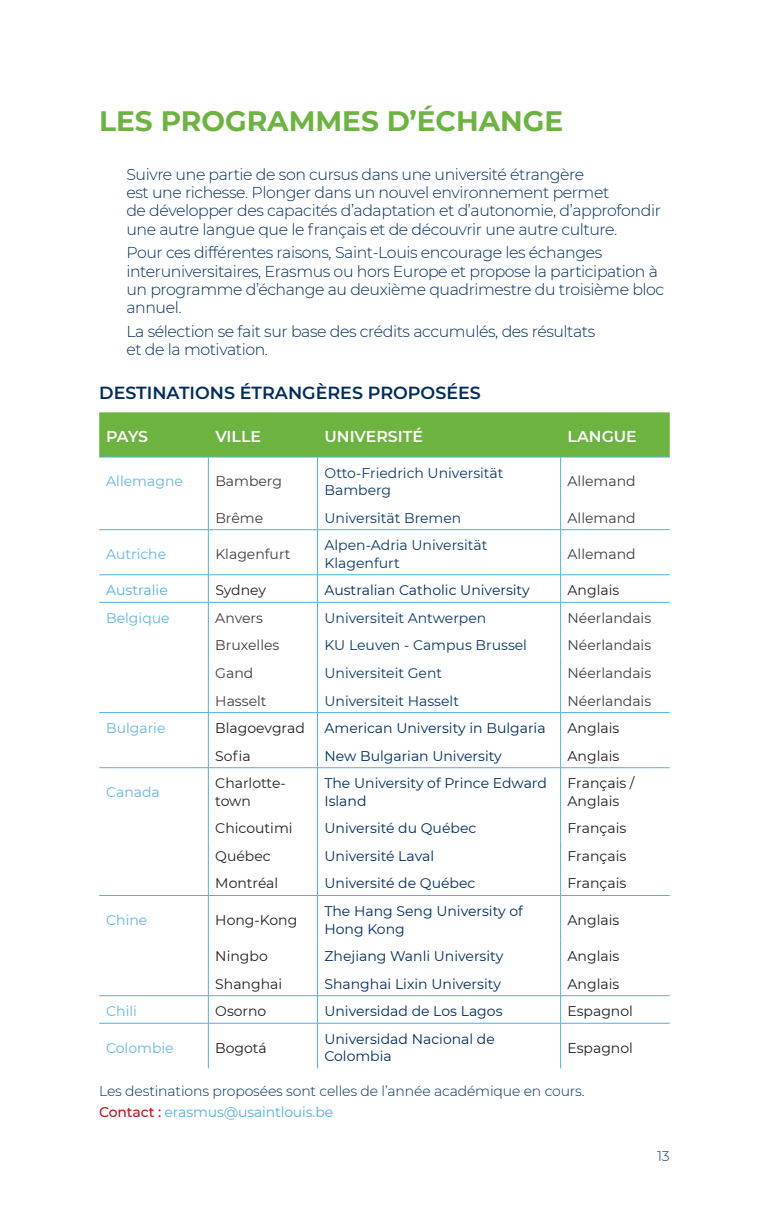
<style>
.page{position:relative;width:769px;height:1216px;background:#fff}
.page>*{position:absolute;margin:0;border:0;box-sizing:border-box;transform-origin:0 0}
.t1{font:700 28px "Montserrat";color:#6cb43f}
.t2{font:600 17.5px "Montserrat";color:#002c62}
.t3{font:300 15.75px/18.4px "Montserrat";letter-spacing:-.025em;color:#002c62}
.t4{font:600 15.75px "Montserrat";color:#fff}
.t5{font:14px/17.5px "Montserrat";color:#002c62}
.t6{font:14px/17.5px "Montserrat";color:#231f20}
.t7{font:14px/17.5px "Montserrat";color:#0a396d}
.t8{font:14px "Montserrat";color:#3e3e3f}
.t9{font:300 14px/20.7px "Montserrat";letter-spacing:-.01em;color:#002c62}
.t10{font:14px "Montserrat";color:#62b7e7}
.t11{font:14px "Montserrat";color:#4fb1e4}
.t12{font:300 14px "Montserrat";color:#0a396d}
.s1{font-weight:500;color:#c4121a}
.s2{font-weight:400;color:#4fb1e4}
</style>
<div class="page">
<div style="left:99px;top:412px;width:571px;height:44px;background:#6cb43f"></div>
<hr style="left:99px;top:456px;width:109px;height:1px;background:#4fb1e4">
<hr style="left:208px;top:456px;width:109px;height:1px;background:#4fb1e4">
<hr style="left:208px;top:457px;width:1px;height:45px;background:#4fb1e4">
<hr style="left:317px;top:456px;width:244px;height:1px;background:#4fb1e4">
<hr style="left:317px;top:457px;width:1px;height:45px;background:#4fb1e4">
<hr style="left:561px;top:456px;width:109px;height:1px;background:#4fb1e4">
<hr style="left:560px;top:457px;width:1px;height:45px;background:#4fb1e4">
<svg style="left:208px;top:502px;width:1px;height:27px"></svg>
<svg style="left:317px;top:502px;width:1px;height:27px"></svg>
<svg style="left:560px;top:502px;width:1px;height:27px"></svg>
<hr style="left:99px;top:529px;width:109px;height:1px;background:#4fb1e4">
<hr style="left:208px;top:529px;width:109px;height:1px;background:#4fb1e4">
<hr style="left:208px;top:530px;width:1px;height:44px;background:#4fb1e4">
<hr style="left:317px;top:529px;width:244px;height:1px;background:#4fb1e4">
<hr style="left:317px;top:530px;width:1px;height:44px;background:#4fb1e4">
<hr style="left:561px;top:529px;width:109px;height:1px;background:#4fb1e4">
<hr style="left:560px;top:530px;width:1px;height:44px;background:#4fb1e4">
<hr style="left:99px;top:574px;width:109px;height:1px;background:#4fb1e4">
<hr style="left:208px;top:574px;width:109px;height:1px;background:#4fb1e4">
<hr style="left:317px;top:574px;width:244px;height:1px;background:#4fb1e4">
<hr style="left:561px;top:574px;width:109px;height:1px;background:#4fb1e4">
<hr style="left:99px;top:602px;width:109px;height:1px;background:#4fb1e4">
<hr style="left:208px;top:602px;width:109px;height:1px;background:#4fb1e4">
<hr style="left:317px;top:602px;width:244px;height:1px;background:#4fb1e4">
<hr style="left:561px;top:602px;width:109px;height:1px;background:#4fb1e4">
<hr style="left:99px;top:712px;width:109px;height:1px;background:#4fb1e4">
<hr style="left:208px;top:712px;width:109px;height:1px;background:#4fb1e4">
<hr style="left:317px;top:712px;width:244px;height:1px;background:#4fb1e4">
<hr style="left:561px;top:712px;width:109px;height:1px;background:#4fb1e4">
<svg style="left:208px;top:575px;width:1px;height:192px"></svg>
<svg style="left:317px;top:575px;width:1px;height:192px"></svg>
<svg style="left:560px;top:575px;width:1px;height:192px"></svg>
<hr style="left:99px;top:767px;width:109px;height:1px;background:#4fb1e4">
<hr style="left:208px;top:767px;width:109px;height:1px;background:#4fb1e4">
<hr style="left:208px;top:768px;width:1px;height:44px;background:#4fb1e4">
<hr style="left:317px;top:767px;width:244px;height:1px;background:#4fb1e4">
<hr style="left:317px;top:768px;width:1px;height:44px;background:#4fb1e4">
<hr style="left:561px;top:767px;width:109px;height:1px;background:#4fb1e4">
<hr style="left:560px;top:768px;width:1px;height:44px;background:#4fb1e4">
<svg style="left:208px;top:812px;width:1px;height:83px"></svg>
<svg style="left:317px;top:812px;width:1px;height:83px"></svg>
<svg style="left:560px;top:812px;width:1px;height:83px"></svg>
<hr style="left:99px;top:895px;width:109px;height:1px;background:#4fb1e4">
<hr style="left:208px;top:895px;width:109px;height:1px;background:#4fb1e4">
<hr style="left:208px;top:895px;width:1px;height:45px;background:#4fb1e4">
<hr style="left:317px;top:895px;width:244px;height:1px;background:#4fb1e4">
<hr style="left:317px;top:895px;width:1px;height:45px;background:#4fb1e4">
<hr style="left:561px;top:895px;width:109px;height:1px;background:#4fb1e4">
<hr style="left:560px;top:895px;width:1px;height:45px;background:#4fb1e4">
<hr style="left:99px;top:995px;width:109px;height:1px;background:#4fb1e4">
<hr style="left:208px;top:995px;width:109px;height:1px;background:#4fb1e4">
<svg style="left:208px;top:940px;width:1px;height:82px"></svg>
<hr style="left:317px;top:995px;width:244px;height:1px;background:#4fb1e4">
<svg style="left:317px;top:940px;width:1px;height:82px"></svg>
<hr style="left:561px;top:995px;width:109px;height:1px;background:#4fb1e4">
<svg style="left:560px;top:940px;width:1px;height:82px"></svg>
<hr style="left:208px;top:1023px;width:1px;height:45px;background:#4fb1e4">
<hr style="left:317px;top:1023px;width:1px;height:45px;background:#4fb1e4">
<hr style="left:560px;top:1023px;width:1px;height:45px;background:#4fb1e4">
<hr style="left:99px;top:1022px;width:109px;height:1px;background:#4fb1e4">
<hr style="left:208px;top:1022px;width:109px;height:1px;background:#4fb1e4">
<hr style="left:317px;top:1022px;width:244px;height:1px;background:#4fb1e4">
<hr style="left:561px;top:1022px;width:109px;height:1px;background:#4fb1e4">
<h1 class="t1" style="left:99px;top:101px;width:465px">LES PROGRAMMES D’ÉCHANGE</h1>
<p class="t3" style="left:126px;top:164px;width:536px">Suivre une partie de son cursus dans une université étrangère<br>est une richesse. Plonger dans un nouvel environnement permet<br>de développer des capacités d’adaptation et d’autonomie, d’approfondir une autre langue que le français et de découvrir une autre culture.</p>
<p class="t3" style="left:126px;top:243px;width:539px">Pour ces différentes raisons, Saint-Louis encourage les échanges interuniversitaires, Erasmus ou hors Europe et propose la participation à un programme d’échange au deuxième quadrimestre du troisième bloc annuel.</p>
<p class="t3" style="left:126px;top:321px;width:470px">La sélection se fait sur base des crédits accumulés, des résultats et de la motivation.</p>
<p class="t2" style="left:99px;top:380px;width:383px">DESTINATIONS ÉTRANGÈRES PROPOSÉES</p>
<p class="t4" style="left:106px;top:425px;width:43px">PAYS</p>
<p class="t4" style="left:215px;top:425px;width:47px">VILLE</p>
<p class="t4" style="left:324px;top:425px;width:100px">UNIVERSITÉ</p>
<p class="t4" style="left:568px;top:425px;width:71px">LANGUE</p>
<p class="t10" style="left:106px;top:471px;width:78px">Allemagne</p>
<p class="t8" style="left:215px;top:471px;width:68px">Bamberg</p>
<p class="t7" style="left:324px;top:463px;width:181px">Otto-Friedrich Universität<br>Bamberg</p>
<p class="t8" style="left:568px;top:471px;width:70px">Allemand</p>
<p class="t8" style="left:215px;top:508px;width:49px">Brême</p>
<p class="t7" style="left:324px;top:508px;width:138px">Universität Bremen</p>
<p class="t8" style="left:568px;top:508px;width:70px">Allemand</p>
<p class="t10" style="left:106px;top:544px;width:62px">Autriche</p>
<p class="t8" style="left:215px;top:544px;width:77px">Klagenfurt</p>
<p class="t7" style="left:324px;top:536px;width:164px">Alpen-Adria Universität<br>Klagenfurt</p>
<p class="t8" style="left:568px;top:544px;width:70px">Allemand</p>
<p class="t11" style="left:106px;top:580px;width:63px">Australie</p>
<p class="t6" style="left:215px;top:581px;width:52px">Sydney</p>
<p class="t5" style="left:324px;top:581px;width:207px">Australian Catholic University</p>
<p class="t6" style="left:568px;top:581px;width:53px">Anglais</p>
<p class="t10" style="left:106px;top:608px;width:65px">Belgique</p>
<p class="t8" style="left:215px;top:608px;width:49px">Anvers</p>
<p class="t7" style="left:324px;top:608px;width:163px">Universiteit Antwerpen</p>
<p class="t8" style="left:567px;top:608px;width:85px">Néerlandais</p>
<p class="t8" style="left:215px;top:636px;width:66px">Bruxelles</p>
<p class="t7" style="left:324px;top:636px;width:204px">KU Leuven - Campus Brussel</p>
<p class="t8" style="left:567px;top:636px;width:85px">Néerlandais</p>
<p class="t8" style="left:215px;top:663px;width:40px">Gand</p>
<p class="t7" style="left:324px;top:663px;width:119px">Universiteit Gent</p>
<p class="t8" style="left:567px;top:663px;width:85px">Néerlandais</p>
<p class="t8" style="left:215px;top:691px;width:53px">Hasselt</p>
<p class="t7" style="left:324px;top:691px;width:136px">Universiteit Hasselt</p>
<p class="t8" style="left:567px;top:691px;width:85px">Néerlandais</p>
<p class="t10" style="left:106px;top:718px;width:61px">Bulgarie</p>
<p class="t6" style="left:215px;top:719px;width:91px">Blagoevgrad</p>
<p class="t5" style="left:324px;top:719px;width:223px">American University in Bulgaria</p>
<p class="t6" style="left:567px;top:719px;width:53px">Anglais</p>
<p class="t6" style="left:215px;top:746px;width:37px">Sofia</p>
<p class="t5" style="left:324px;top:746px;width:179px">New Bulgarian University</p>
<p class="t6" style="left:567px;top:746px;width:53px">Anglais</p>
<p class="t10" style="left:106px;top:782px;width:55px">Canada</p>
<p class="t6" style="left:215px;top:774px;width:72px">Charlotte&shy;town</p>
<p class="t5" style="left:324px;top:774px;width:224px">The University of Prince Edward<br>Island</p>
<p class="t6" style="left:567px;top:774px;width:69px">Français /<br>Anglais</p>
<p class="t6" style="left:215px;top:819px;width:79px">Chicoutimi</p>
<p class="t5" style="left:324px;top:819px;width:153px">Université du Québec</p>
<p class="t6" style="left:567px;top:819px;width:60px">Français</p>
<p class="t6" style="left:215px;top:846px;width:57px">Québec</p>
<p class="t5" style="left:324px;top:846px;width:111px">Université Laval</p>
<p class="t6" style="left:567px;top:846px;width:60px">Français</p>
<p class="t6" style="left:215px;top:874px;width:65px">Montréal</p>
<p class="t5" style="left:324px;top:874px;width:152px">Université de Québec</p>
<p class="t6" style="left:567px;top:874px;width:60px">Français</p>
<p class="t10" style="left:106px;top:910px;width:43px">Chine</p>
<p class="t6" style="left:215px;top:910px;width:84px">Hong-Kong</p>
<p class="t5" style="left:324px;top:901px;width:200px">The Hang Seng University of<br>Hong Kong</p>
<p class="t6" style="left:567px;top:910px;width:53px">Anglais</p>
<p class="t6" style="left:215px;top:946px;width:54px">Ningbo</p>
<p class="t5" style="left:324px;top:946px;width:180px">Zhejiang Wanli University</p>
<p class="t6" style="left:567px;top:946px;width:53px">Anglais</p>
<p class="t6" style="left:215px;top:974px;width:68px">Shanghai</p>
<p class="t5" style="left:324px;top:974px;width:178px">Shanghai Lixin University</p>
<p class="t6" style="left:567px;top:974px;width:53px">Anglais</p>
<p class="t10" style="left:106px;top:1001px;width:32px">Chili</p>
<p class="t6" style="left:215px;top:1002px;width:53px">Osorno</p>
<p class="t5" style="left:324px;top:1002px;width:180px">Universidad de Los Lagos</p>
<p class="t6" style="left:567px;top:1002px;width:67px">Espagnol</p>
<p class="t10" style="left:106px;top:1037px;width:69px">Colombie</p>
<p class="t6" style="left:215px;top:1038px;width:53px">Bogotá</p>
<p class="t5" style="left:324px;top:1029px;width:172px">Universidad Nacional de<br>Colombia</p>
<p class="t6" style="left:567px;top:1038px;width:67px">Espagnol</p>
<p class="t9" style="left:99px;top:1080px;width:487px">Les destinations proposées sont celles de l’année académique en cours.<br><span class="s1">Contact :</span> <span class="s2">erasmus@usaintlouis.be</span></p>
<p class="t12" style="left:657px;top:1146px;width:14px">13</p>
</div>
